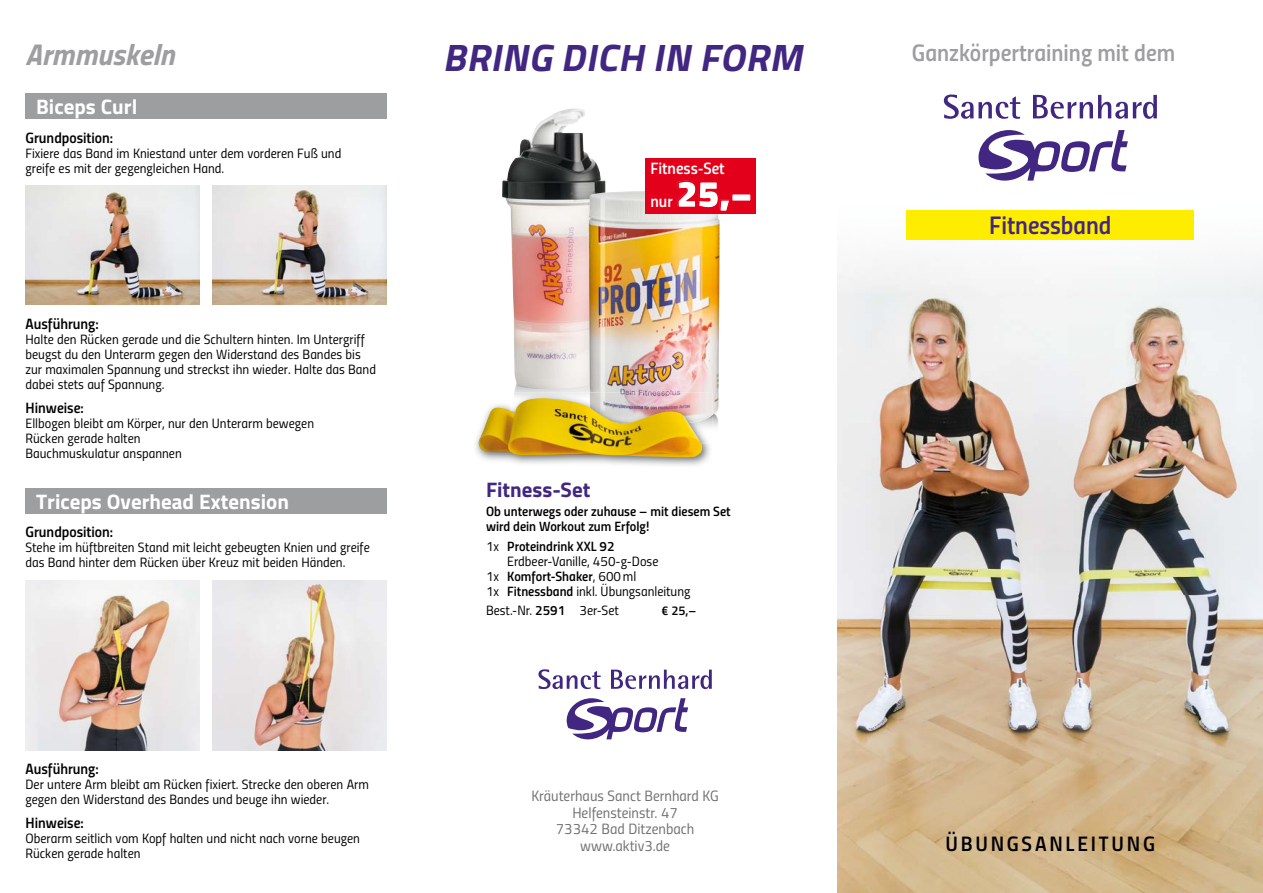
<style>
.page{position:relative;width:1263px;height:893px;background:#fff}
.page>*{position:absolute;margin:0;border:0;box-sizing:border-box;transform-origin:0 0}
.t1{font:900 39px "Titillium";color:#fff}
.t2{font:italic 700 38.25px "Titillium";color:#412682}
.t3{font:italic 700 30px "Titillium";color:#9c9e9f}
.t4{font:25.5px "Titillium Semibold Upright";color:#412682}
.t5{font:24px "Titillium Semibold Upright";color:#9c9e9f}
.t6{font:700 21px "Titillium";color:#fff}
.t7{font:21px "Titillium Semibold Upright";letter-spacing:.13em;color:#000}
.t8{font:700 21px "Titillium";color:#412682}
.t9{font:16.5px/33px "Titillium Semibold Upright";color:#fff}
.t10{font:15px/16.5px "Titillium Regular Upright";color:#707172;text-align:center}
.t11{font:15px "Titillium Semibold Upright";color:#000}
.t12{font:13.5px/15px "Titillium Regular Upright";color:#000}
.t13{font:13.5px/15px "Titillium Semibold Upright";color:#000}
.t14{font:12.75px "Titillium Semibold Upright";color:#000}
.s1{font-family:"Titillium Regular Upright"}
.s2{font-family:"Titillium Semibold Upright"}
</style>
<div class="page">
<img style="left:838px;top:297px;width:425px;height:596px">
<svg style="left:837px;top:210px;width:426px;height:87px"></svg>
<div style="left:907px;top:210px;width:287px;height:29px;background:#ffed00"></div>
<img style="left:26px;top:186px;width:174px;height:119px">
<img style="left:213px;top:186px;width:174px;height:119px">
<img style="left:26px;top:580px;width:174px;height:170px">
<img style="left:213px;top:580px;width:174px;height:170px">
<svg style="left:1033px;top:95px;width:124px;height:24px"></svg>
<svg style="left:944px;top:95px;width:76px;height:24px"></svg>
<svg style="left:978px;top:130px;width:150px;height:51px"></svg>
<svg style="left:611px;top:670px;width:101px;height:19px"></svg>
<svg style="left:538px;top:669px;width:63px;height:20px"></svg>
<svg style="left:566px;top:698px;width:122px;height:41px"></svg>
<img style="left:514px;top:389px;width:75px;height:4px">
<img style="left:502px;top:108px;width:104px;height:281px">
<img style="left:713px;top:415px;width:5px;height:12px">
<img style="left:589px;top:191px;width:130px;height:224px">
<img style="left:475px;top:393px;width:235px;height:73px">
<img style="left:704px;top:425px;width:9px;height:18px">
<img style="left:590px;top:393px;width:123px;height:32px">
<img style="left:478px;top:398px;width:226px;height:59px">
<div style="left:26px;top:94px;width:361px;height:25px;background:#9c9e9f"></div>
<div style="left:26px;top:488px;width:361px;height:25px;background:#9c9e9f"></div>
<div style="left:645px;top:159px;width:111px;height:55px;background:#e2001a"></div>
<svg style="left:676px;top:214px;width:44px;height:27px"></svg>
<h3 class="t3" style="left:26px;top:31px;width:151px">Armmuskeln</h3>
<h3 class="t5" style="left:912px;top:35px;width:265px">Ganzkörpertraining mit dem</h3>
<h2 class="t2" style="left:443px;top:28px;width:371px">BRING DICH IN FORM</h2>
<h3 class="t6" style="left:36px;top:91px;width:103px">Biceps Curl</h3>
<p class="t11" style="left:26px;top:126px;width:89px">Grundposition:</p>
<p class="t12" style="left:26px;top:145px;width:317px">Fixiere das Band im Kniestand unter dem vorderen Fuß und greife es mit der gegengleichen Hand.</p>
<p class="t11" style="left:26px;top:312px;width:75px">Ausführung:</p>
<p class="t12" style="left:26px;top:331px;width:352px">Halte den Rücken gerade und die Schultern hinten. Im Untergriff beugst du den Unterarm gegen den Widerstand des Bandes bis zur maximalen Spannung und streckst ihn wieder. Halte das Band dabei stets auf Spannung.</p>
<p class="t11" style="left:26px;top:396px;width:60px">Hinweise:</p>
<p class="t12" style="left:26px;top:415px;width:290px">Ellbogen bleibt am Körper, nur den Unterarm bewegen<br>Rücken gerade halten<br>Bauchmuskulatur anspannen</p>
<h3 class="t6" style="left:36px;top:485px;width:254px">Triceps Overhead Extension</h3>
<p class="t11" style="left:26px;top:521px;width:89px">Grundposition:</p>
<p class="t12" style="left:26px;top:539px;width:346px">Stehe im hüftbreiten Stand mit leicht gebeugten Knien und greife das Band hinter dem Rücken über Kreuz mit beiden Händen.</p>
<p class="t11" style="left:26px;top:758px;width:75px">Ausführung:</p>
<p class="t12" style="left:26px;top:776px;width:345px">Der untere Arm bleibt am Rücken fixiert. Strecke den oberen Arm gegen den Widerstand des Bandes und beuge ihn wieder.</p>
<p class="t11" style="left:26px;top:812px;width:60px">Hinweise:</p>
<p class="t12" style="left:26px;top:830px;width:336px">Oberarm seitlich vom Kopf halten und nicht nach vorne beugen<br>Rücken gerade halten</p>
<p class="t9" style="left:650px;top:151px;width:76px">Fitness-Set nur</p>
<h1 class="t1" style="left:676px;top:165px;width:78px">25,–</h1>
<h3 class="t8" style="left:486px;top:474px;width:106px">Fitness-Set</h3>
<p class="t13" style="left:486px;top:503px;width:246px">Ob unterwegs oder zuhause – mit diesem Set wird dein Workout zum Erfolg!</p>
<p class="t13" style="left:486px;top:538px;width:130px"><span class="s1">1x</span> Proteindrink XXL 92</p>
<p class="t12" style="left:507px;top:553px;width:153px">Erdbeer-Vanille, 450-g-Dose</p>
<p class="t13" style="left:486px;top:568px;width:152px"><span class="s1">1x</span> Komfort-Shaker<span class="s1">, 600 ml</span></p>
<p class="t12" style="left:486px;top:581px;width:206px;line-height:19.2px">1x <span class="s2">Fitnessband</span> inkl. Übungsanleitung<br>Best.-Nr. <span class="s2">2591</span> 3er-Set</p>
<p class="t14" style="left:661px;top:601px;width:36px">€ 25,–</p>
<p class="t10" style="left:531px;top:787px;width:189px">Kräuterhaus Sanct Bernhard KG<br>Helfensteinstr. 47<br>73342 Bad Ditzenbach www.aktiv3.de</p>
<h3 class="t4" style="left:989px;top:206px;width:124px">Fitnessband</h3>
<h3 class="t7" style="left:945px;top:827px;width:211px">ÜBUNGSANLEITUNG</h3>
</div>
